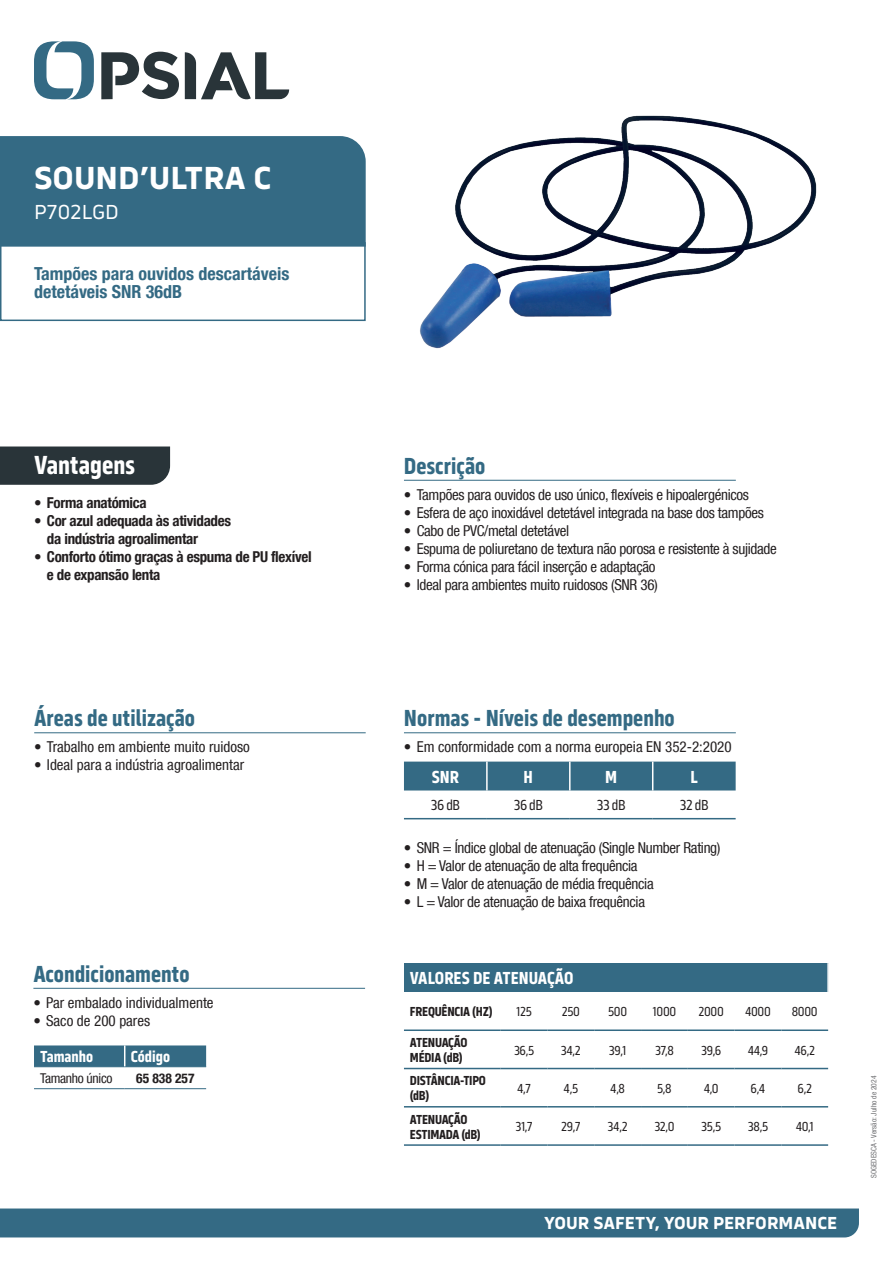
<style>
.page{position:relative;width:893px;height:1263px;background:#fff}
.page>*{position:absolute;margin:0;border:0;box-sizing:border-box;transform-origin:0 0}
.NOM_PRODUIT_NC{font:700 33px "Serca";color:#fff}
.Benefices{font:700 27px "Serca Condensed";color:#fff}
.Sous-titres{font:700 24px "Serca Condensed";color:#346a84}
.Code_P{font:21px "Serca";letter-spacing:-.01em;color:#fff}
.PLUS_PRODUIT{font:700 condensed 18px/18px "Helvetica Neue LT Com";color:#346a84}
.t1{font:700 18px "Serca";color:#fff}
.tableauTitre{font:700 18px "Serca Condensed";color:#fff}
.tableauTitre-2{font:700 16.5px "Serca Condensed";color:#fff}
.t2{font:condensed 15px "Helvetica Neue LT Com";letter-spacing:-.02em;color:#231f20}
.t3{font:condensed 15px "Helvetica Neue LT Com";color:#231f20}
.Puces_benefices{font:700 condensed 15px/18px "Helvetica Neue LT Com";letter-spacing:-.02em;color:#231f20}
.tableau{font:15px "Serca Condensed";letter-spacing:-.025em;color:#231f20}
.tableau-2{font:13.5px "Serca Condensed";letter-spacing:-.02em;color:#231f20}
.tableau-3{font:700 13.5px/15px "Serca Condensed";letter-spacing:-.02em;color:#231f20}
.tableau-4{font:condensed 13.5px "Helvetica Neue LT Com";letter-spacing:-.02em;color:#231f20}
.TableauCode{font:700 condensed 13.5px "Helvetica Neue LT Com";color:#231f20}
.Date{font:condensed 7.5px "Helvetica Neue LT Com";color:#6c6d70}
</style>
<div class="page">
<svg style="left:34px;top:41px;width:60px;height:58px"></svg>
<svg style="left:185px;top:52px;width:104px;height:48px"></svg>
<svg style="left:101px;top:52px;width:78px;height:47px"></svg>
<div style="left:0;top:1208px;width:859px;height:29px;background:#346a84"></div>
<hr style="left:33px;top:988px;width:332px;height:1px;background:#346a84">
<hr style="left:404px;top:480px;width:332px;height:1px;background:#346a84">
<div style="left:0;top:446px;width:170px;height:39px;background:#293439"></div>
<div style="left:0;top:242px;width:366px;height:79px;border:2px solid #346a84"></div>
<div style="left:0;top:136px;width:366px;height:111px;background:#346a84"></div>
<hr style="left:404px;top:732px;width:332px;height:1px;background:#346a84">
<hr style="left:34px;top:732px;width:332px;height:1px;background:#346a84">
<hr style="left:34px;top:1088px;width:91px;height:1px;background:#346a84">
<hr style="left:125px;top:1088px;width:81px;height:1px;background:#346a84">
<svg style="left:34px;top:1045px;width:172px;height:22px"></svg>
<hr style="left:404px;top:818px;width:83px;height:1px;background:#346a84">
<hr style="left:487px;top:818px;width:83px;height:1px;background:#346a84">
<hr style="left:570px;top:818px;width:83px;height:1px;background:#346a84">
<hr style="left:653px;top:818px;width:83px;height:1px;background:#346a84">
<div style="left:404px;top:762px;width:332px;height:28px;background:#346a84"></div>
<div style="left:404px;top:963px;width:424px;height:29px;background:#346a84"></div>
<hr style="left:827px;top:963px;width:2px;height:29px;background:#fff">
<hr style="left:404px;top:1029px;width:97px;height:2px;background:#346a84">
<hr style="left:501px;top:1029px;width:46px;height:2px;background:#346a84">
<hr style="left:547px;top:1029px;width:47px;height:2px;background:#346a84">
<hr style="left:594px;top:1029px;width:47px;height:2px;background:#346a84">
<hr style="left:641px;top:1029px;width:47px;height:2px;background:#346a84">
<hr style="left:688px;top:1029px;width:47px;height:2px;background:#346a84">
<hr style="left:735px;top:1029px;width:46px;height:2px;background:#346a84">
<hr style="left:781px;top:1029px;width:47px;height:2px;background:#346a84">
<hr style="left:404px;top:1068px;width:97px;height:1px;background:#346a84">
<hr style="left:501px;top:1068px;width:46px;height:1px;background:#346a84">
<hr style="left:547px;top:1068px;width:47px;height:1px;background:#346a84">
<hr style="left:594px;top:1068px;width:47px;height:1px;background:#346a84">
<hr style="left:641px;top:1068px;width:47px;height:1px;background:#346a84">
<hr style="left:688px;top:1068px;width:47px;height:1px;background:#346a84">
<hr style="left:735px;top:1068px;width:46px;height:1px;background:#346a84">
<hr style="left:781px;top:1068px;width:47px;height:1px;background:#346a84">
<hr style="left:404px;top:1106px;width:97px;height:1px;background:#346a84">
<hr style="left:501px;top:1106px;width:46px;height:1px;background:#346a84">
<hr style="left:547px;top:1106px;width:47px;height:1px;background:#346a84">
<hr style="left:594px;top:1106px;width:47px;height:1px;background:#346a84">
<hr style="left:641px;top:1106px;width:47px;height:1px;background:#346a84">
<hr style="left:688px;top:1106px;width:47px;height:1px;background:#346a84">
<hr style="left:735px;top:1106px;width:46px;height:1px;background:#346a84">
<hr style="left:781px;top:1106px;width:47px;height:1px;background:#346a84">
<hr style="left:404px;top:1144px;width:97px;height:2px;background:#346a84">
<hr style="left:501px;top:1144px;width:46px;height:2px;background:#346a84">
<hr style="left:547px;top:1144px;width:47px;height:2px;background:#346a84">
<hr style="left:594px;top:1144px;width:47px;height:2px;background:#346a84">
<hr style="left:641px;top:1144px;width:47px;height:2px;background:#346a84">
<hr style="left:688px;top:1144px;width:47px;height:2px;background:#346a84">
<hr style="left:735px;top:1144px;width:46px;height:2px;background:#346a84">
<hr style="left:781px;top:1144px;width:47px;height:2px;background:#346a84">
<img style="left:420px;top:116px;width:396px;height:233px">
<p class="NOM_PRODUIT_NC" style="left:34px;top:158px;width:239px">SOUND’ULTRA C</p>
<p class="Code_P" style="left:34px;top:200px;width:86px">P702LGD</p>
<p class="PLUS_PRODUIT" style="left:34px;top:265px;width:257px">Tampões para ouvidos descartáveis detetáveis SNR 36dB</p>
<p class="Benefices" style="left:34px;top:449px;width:102px">Vantagens</p>
<p class="Puces_benefices" style="left:34px;top:494px;width:114px">• Forma anatómica</p>
<p class="Puces_benefices" style="left:34px;top:512px;width:198px">• Cor azul adequada às atividades</p>
<p class="Puces_benefices" style="left:47px;top:530px;width:153px">da indústria agroalimentar</p>
<p class="Puces_benefices" style="left:47px;top:548px;width:266px;text-indent:-13px">• Conforto ótimo graças à espuma de PU flexível e de expansão lenta</p>
<p class="Sous-titres" style="left:34px;top:704px;width:162px">Áreas de utilização</p>
<p class="t3" style="left:34px;top:738px;width:217px">• Trabalho em ambiente muito ruidoso</p>
<p class="t3" style="left:34px;top:756px;width:212px">• Ideal para a indústria agroalimentar</p>
<p class="Sous-titres" style="left:33px;top:960px;width:158px">Acondicionamento</p>
<p class="t3" style="left:33px;top:994px;width:182px">• Par embalado individualmente</p>
<p class="t3" style="left:33px;top:1012px;width:118px">• Saco de 200 pares</p>
<p class="tableauTitre-2" style="left:40px;top:1047px;width:55px">Tamanho</p>
<p class="tableauTitre-2" style="left:131px;top:1047px;width:41px">Código</p>
<p class="tableau-4" style="left:40px;top:1070px;width:74px">Tamanho único</p>
<p class="TableauCode" style="left:136px;top:1070px;width:60px">65 838 257</p>
<p class="Sous-titres" style="left:404px;top:452px;width:83px">Descrição</p>
<p class="t2" style="left:404px;top:486px;width:347px">• Tampões para ouvidos de uso único, flexíveis e hipoalergénicos</p>
<p class="t2" style="left:404px;top:504px;width:361px">• Esfera de aço inoxidável detetável integrada na base dos tampões</p>
<p class="t2" style="left:404px;top:522px;width:167px">• Cabo de PVC/metal detetável</p>
<p class="t2" style="left:404px;top:540px;width:374px">• Espuma de poliuretano de textura não porosa e resistente à sujidade</p>
<p class="t2" style="left:404px;top:558px;width:253px">• Forma cónica para fácil inserção e adaptação</p>
<p class="t2" style="left:404px;top:576px;width:255px">• Ideal para ambientes muito ruidosos (SNR 36)</p>
<p class="Sous-titres" style="left:404px;top:704px;width:272px">Normas - Níveis de desempenho</p>
<p class="t3" style="left:404px;top:738px;width:329px">• Em conformidade com a norma europeia EN 352-2:2020</p>
<p class="tableauTitre" style="left:432px;top:766px;width:29px">SNR</p>
<p class="tableauTitre" style="left:524px;top:766px;width:11px">H</p>
<p class="tableauTitre" style="left:605px;top:766px;width:14px">M</p>
<p class="tableauTitre" style="left:690px;top:766px;width:9px">L</p>
<p class="tableau" style="left:431px;top:797px;width:31px">36 dB</p>
<p class="tableau" style="left:514px;top:797px;width:31px">36 dB</p>
<p class="tableau" style="left:597px;top:797px;width:30px">33 dB</p>
<p class="tableau" style="left:680px;top:797px;width:30px">32 dB</p>
<p class="t2" style="left:404px;top:838px;width:318px">• SNR = Índice global de atenuação (Single Number Rating)</p>
<p class="t2" style="left:404px;top:856px;width:235px">• H = Valor de atenuação de alta frequência</p>
<p class="t2" style="left:404px;top:874px;width:251px">• M = Valor de atenuação de média frequência</p>
<p class="t2" style="left:404px;top:892px;width:243px">• L = Valor de atenuação de baixa frequência</p>
<p class="tableauTitre" style="left:410px;top:968px;width:165px">VALORES DE ATENUAÇÃO</p>
<p class="tableau-3" style="left:410px;top:1004px;width:84px">FREQUÊNCIA (HZ)</p>
<p class="tableau-2" style="left:516px;top:1004px;width:17px">125</p>
<p class="tableau-2" style="left:562px;top:1004px;width:20px">250</p>
<p class="tableau-2" style="left:608px;top:1004px;width:21px">500</p>
<p class="tableau-2" style="left:652px;top:1004px;width:25px">1000</p>
<p class="tableau-2" style="left:698px;top:1004px;width:27px">2000</p>
<p class="tableau-2" style="left:745px;top:1004px;width:27px">4000</p>
<p class="tableau-2" style="left:792px;top:1004px;width:27px">8000</p>
<p class="tableau-3" style="left:410px;top:1035px;width:59px">ATENUAÇÃO</p>
<p class="tableau-3" style="left:410px;top:1050px;width:54px">MÉDIA (dB)</p>
<p class="tableau-2" style="left:514px;top:1042px;width:22px">36,5</p>
<p class="tableau-2" style="left:561px;top:1042px;width:22px">34,2</p>
<p class="tableau-2" style="left:609px;top:1042px;width:19px">39,1</p>
<p class="tableau-2" style="left:655px;top:1042px;width:20px">37,8</p>
<p class="tableau-2" style="left:701px;top:1042px;width:22px">39,6</p>
<p class="tableau-2" style="left:748px;top:1042px;width:22px">44,9</p>
<p class="tableau-2" style="left:794px;top:1042px;width:22px">46,2</p>
<p class="tableau-3" style="left:410px;top:1073px;width:77px">DISTÂNCIA-TIPO (dB)</p>
<p class="tableau-2" style="left:517px;top:1081px;width:15px">4,7</p>
<p class="tableau-2" style="left:564px;top:1081px;width:16px">4,5</p>
<p class="tableau-2" style="left:610px;top:1081px;width:16px">4,8</p>
<p class="tableau-2" style="left:657px;top:1081px;width:16px">5,8</p>
<p class="tableau-2" style="left:704px;top:1081px;width:17px">4,0</p>
<p class="tableau-2" style="left:751px;top:1081px;width:16px">6,4</p>
<p class="tableau-2" style="left:797px;top:1081px;width:16px">6,2</p>
<p class="tableau-3" style="left:410px;top:1111px;width:59px">ATENUAÇÃO</p>
<p class="tableau-3" style="left:410px;top:1126px;width:72px">ESTIMADA (dB)</p>
<p class="tableau-2" style="left:515px;top:1119px;width:19px">31,7</p>
<p class="tableau-2" style="left:561px;top:1119px;width:21px">29,7</p>
<p class="tableau-2" style="left:608px;top:1119px;width:22px">34,2</p>
<p class="tableau-2" style="left:654px;top:1119px;width:22px">32,0</p>
<p class="tableau-2" style="left:701px;top:1119px;width:21px">35,5</p>
<p class="tableau-2" style="left:748px;top:1119px;width:22px">38,5</p>
<p class="tableau-2" style="left:796px;top:1119px;width:20px">40,1</p>
<p class="t1" style="left:544px;top:1212px;width:295px">YOUR SAFETY, YOUR PERFORMANCE</p>
<p class="Date" style="left:869px;top:1178px;width:104px;rotate:-90deg">SOGEDESCA - Versão: Julho de 2024</p>
</div>
